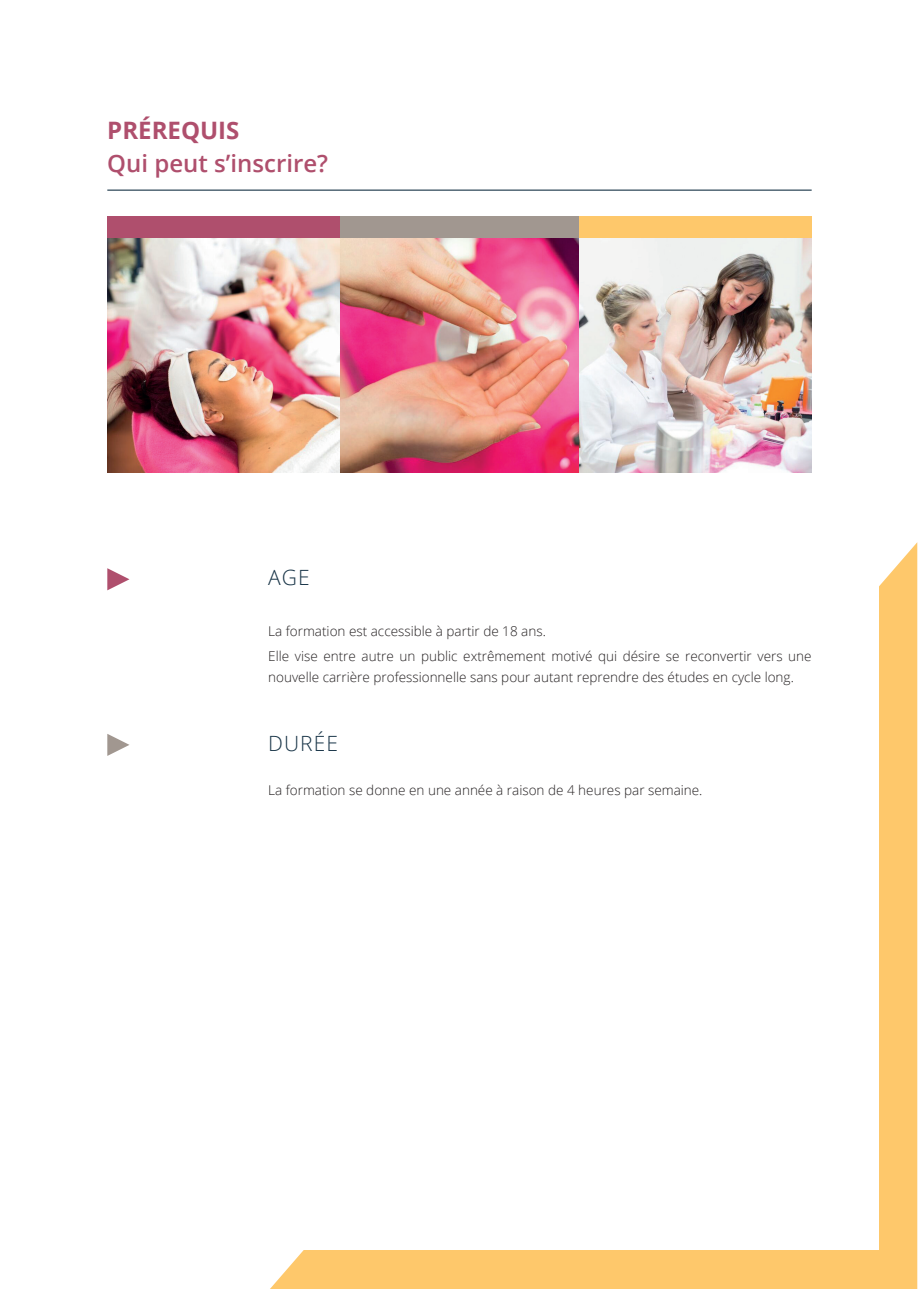
<style>
.page{position:relative;width:919px;height:1289px;background:#fff}
.page>*{position:absolute;margin:0;border:0;box-sizing:border-box;transform-origin:0 0}
.t1{font:600 24px "Open Sans";color:#af4f6d}
.t2{font:700 24px "Open Sans";color:#af4f6d}
.t3{font:300 21px "Open Sans";letter-spacing:.05em;color:#183447}
.t4{font:300 13.5px/25.5px "Open Sans";color:#231f20}
</style>
<div class="page">
<div style="left:271px;top:542px;width:646px;height:746px;background:#fec86b"></div>
<div style="left:71px;top:67px;width:808px;height:1182px;background:#fff"></div>
<hr style="left:107px;top:189px;width:704px;height:2px;background:#183447">
<div style="left:107px;top:217px;width:233px;height:21px;background:#af4f6d"></div>
<div style="left:340px;top:217px;width:238px;height:21px;background:#a19790"></div>
<div style="left:578px;top:217px;width:233px;height:21px;background:#fec86b"></div>
<svg style="left:107px;top:568px;width:22px;height:22px"></svg>
<svg style="left:107px;top:734px;width:22px;height:22px"></svg>
<img style="left:107px;top:238px;width:704px;height:234px">
<h1 class="t2" style="left:107px;top:113px;width:134px">PRÉREQUIS</h1>
<h1 class="t1" style="left:107px;top:147px;width:222px">Qui peut s’inscrire?</h1>
<h2 class="t3" style="left:268px;top:563px;width:43px">AGE</h2>
<p class="t4" style="left:268px;top:617px;width:545px">La formation est accessible à partir de 18 ans.<br>Elle vise entre autre un public extrêmement motivé qui désire se reconvertir vers une</p>
<p class="t4" style="left:268px;top:664px;width:527px">nouvelle carrière professionnelle sans pour autant reprendre des études en cycle long.</p>
<h2 class="t3" style="left:268px;top:728px;width:71px">DURÉE</h2>
<p class="t4" style="left:268px;top:777px;width:436px">La formation se donne en une année à raison de 4 heures par semaine.</p>
</div>
